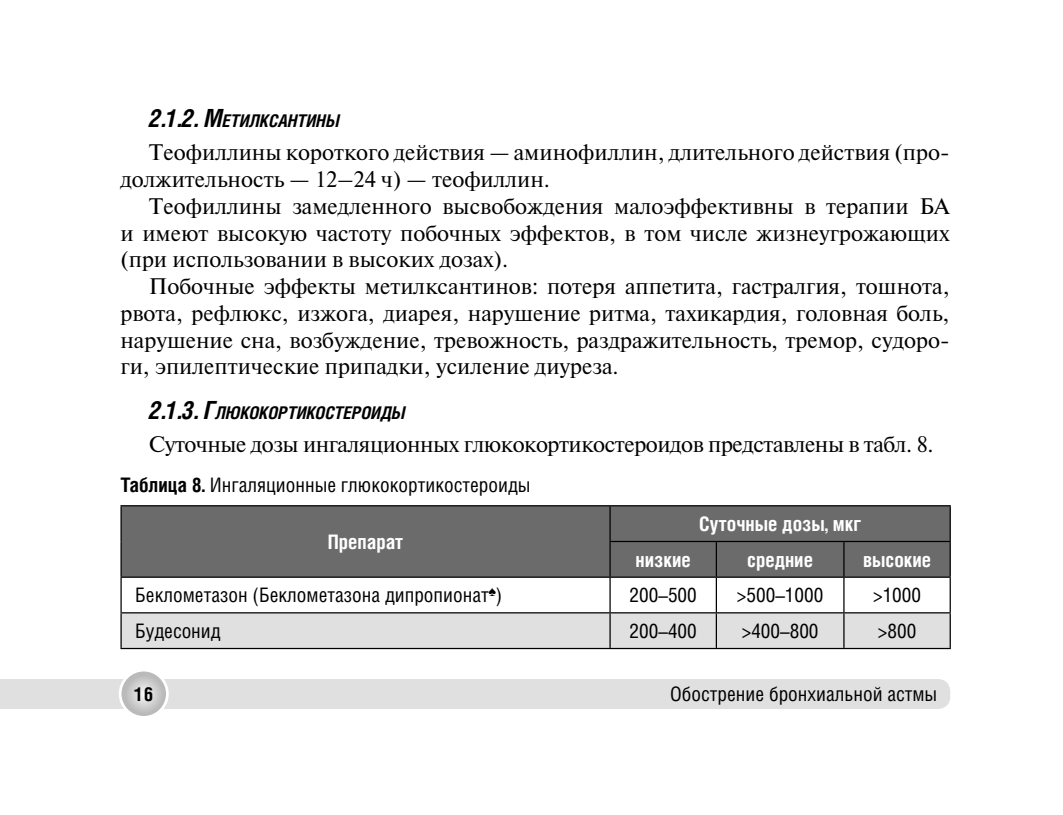
<style>
.page{position:relative;width:1063px;height:815px;background:#fff}
.page>*{position:absolute;margin:0;border:0;box-sizing:border-box;transform-origin:0 0}
.t1{font:22.5px "Newton";color:#000}
.t2{font:22.5px "Newton";letter-spacing:-.02em;color:#000}
.t3{font:20px "Helios Cond";color:#000}
.t4{font:700 20px "Helios Cond";color:#fff}
.t5{font:700 19.25px "Helios Cond";color:#000}
.t6{font:italic 700 17.5px "Helios Cond";color:#000}
.s1{font-size:25px}
.s2{font-weight:700}
</style>
<div class="page">
<div style="left:0;top:679px;width:950px;height:30px;background:#e0e0e0"></div>
<svg style="left:120px;top:670px;width:47px;height:47px"></svg>
<div style="left:119px;top:669px;width:50px;height:50px;border:3px solid #fff;border-radius:50%"></div>
<div style="left:122px;top:506px;width:828px;height:71px;background:#6b6b6b"></div>
<div style="left:122px;top:613px;width:828px;height:35px;background:#e0e0e0"></div>
<hr style="left:120px;top:505px;width:831px;height:1px;background:#000">
<hr style="left:609px;top:541px;width:342px;height:1px;background:#000">
<hr style="left:120px;top:577px;width:831px;height:1px;background:#000">
<hr style="left:120px;top:612px;width:831px;height:1px;background:#000">
<hr style="left:120px;top:648px;width:831px;height:1px;background:#000">
<hr style="left:120px;top:506px;width:2px;height:35px;background:#000">
<hr style="left:120px;top:541px;width:2px;height:36px;background:#000">
<hr style="left:120px;top:578px;width:2px;height:34px;background:#000">
<hr style="left:120px;top:613px;width:2px;height:35px;background:#000">
<hr style="left:609px;top:506px;width:2px;height:35px;background:#000">
<hr style="left:950px;top:506px;width:1px;height:35px;background:#000">
<hr style="left:609px;top:542px;width:2px;height:35px;background:#000">
<hr style="left:716px;top:542px;width:1px;height:35px;background:#000">
<hr style="left:843px;top:542px;width:2px;height:35px;background:#000">
<hr style="left:950px;top:542px;width:1px;height:35px;background:#000">
<hr style="left:609px;top:578px;width:2px;height:34px;background:#000">
<hr style="left:716px;top:578px;width:1px;height:34px;background:#000">
<hr style="left:843px;top:578px;width:2px;height:34px;background:#000">
<hr style="left:950px;top:578px;width:1px;height:34px;background:#000">
<hr style="left:609px;top:613px;width:2px;height:35px;background:#000">
<hr style="left:716px;top:613px;width:1px;height:35px;background:#000">
<hr style="left:843px;top:613px;width:2px;height:35px;background:#000">
<hr style="left:950px;top:613px;width:1px;height:35px;background:#000">
<p class="t6" style="left:149px;top:114px;width:192px"><span class="s1">2.1.2. М</span>ЕТИЛКСАНТИНЫ</p>
<p class="t1" style="left:149px;top:144px;width:802px">Теофиллины короткого действия — аминофиллин, длительного действия (про-</p>
<p class="t1" style="left:120px;top:171px;width:431px">должительность — 12–24 ч) — теофиллин.</p>
<p class="t1" style="left:149px;top:198px;width:802px">Теофиллины замедленного высвобождения малоэффективны в терапии БА</p>
<p class="t1" style="left:120px;top:225px;width:831px">и имеют высокую частоту побочных эффектов, в том числе жизнеугрожающих</p>
<p class="t1" style="left:120px;top:251px;width:389px">(при использовании в высоких дозах).</p>
<p class="t1" style="left:149px;top:278px;width:802px">Побочные эффекты метилксантинов: потеря аппетита, гастралгия, тошнота,</p>
<p class="t1" style="left:120px;top:305px;width:831px">рвота, рефлюкс, изжога, диарея, нарушение ритма, тахикардия, головная боль,</p>
<p class="t1" style="left:120px;top:332px;width:831px">нарушение сна, возбуждение, тревожность, раздражительность, тремор, судоро-</p>
<p class="t1" style="left:120px;top:358px;width:500px">ги, эпилептические припадки, усиление диуреза.</p>
<p class="t6" style="left:149px;top:406px;width:258px"><span class="s1">2.1.3. Г</span>ЛЮКОКОРТИКОСТЕРОИДЫ</p>
<p class="t2" style="left:149px;top:436px;width:786px">Суточные дозы ингаляционных глюкокортикостероидов представлены в табл. 8.</p>
<p class="t3" style="left:120px;top:477px;width:412px"><span class="s2">Таблица 8.</span> Ингаляционные глюкокортикостероиды</p>
<p class="t4" style="left:328px;top:534px;width:77px">Препарат</p>
<p class="t4" style="left:699px;top:517px;width:163px">Суточные дозы, мкг</p>
<p class="t4" style="left:636px;top:552px;width:57px">низкие</p>
<p class="t4" style="left:747px;top:552px;width:67px">средние</p>
<p class="t4" style="left:863px;top:552px;width:70px">высокие</p>
<p class="t3" style="left:135px;top:588px;width:368px">Беклометазон (Беклометазона дипропионат<sup>♠</sup>)</p>
<p class="t3" style="left:630px;top:588px;width:69px">200–500</p>
<p class="t3" style="left:737px;top:588px;width:88px">&gt;500–1000</p>
<p class="t3" style="left:873px;top:588px;width:49px">&gt;1000</p>
<p class="t3" style="left:135px;top:624px;width:87px">Будесонид</p>
<p class="t3" style="left:630px;top:624px;width:69px">200–400</p>
<p class="t3" style="left:742px;top:624px;width:78px">&gt;400–800</p>
<p class="t3" style="left:878px;top:624px;width:40px">&gt;800</p>
<p class="t5" style="left:134px;top:687px;width:21px">16</p>
<p class="t3" style="left:670px;top:686px;width:268px">Обострение бронхиальной астмы</p>
</div>
